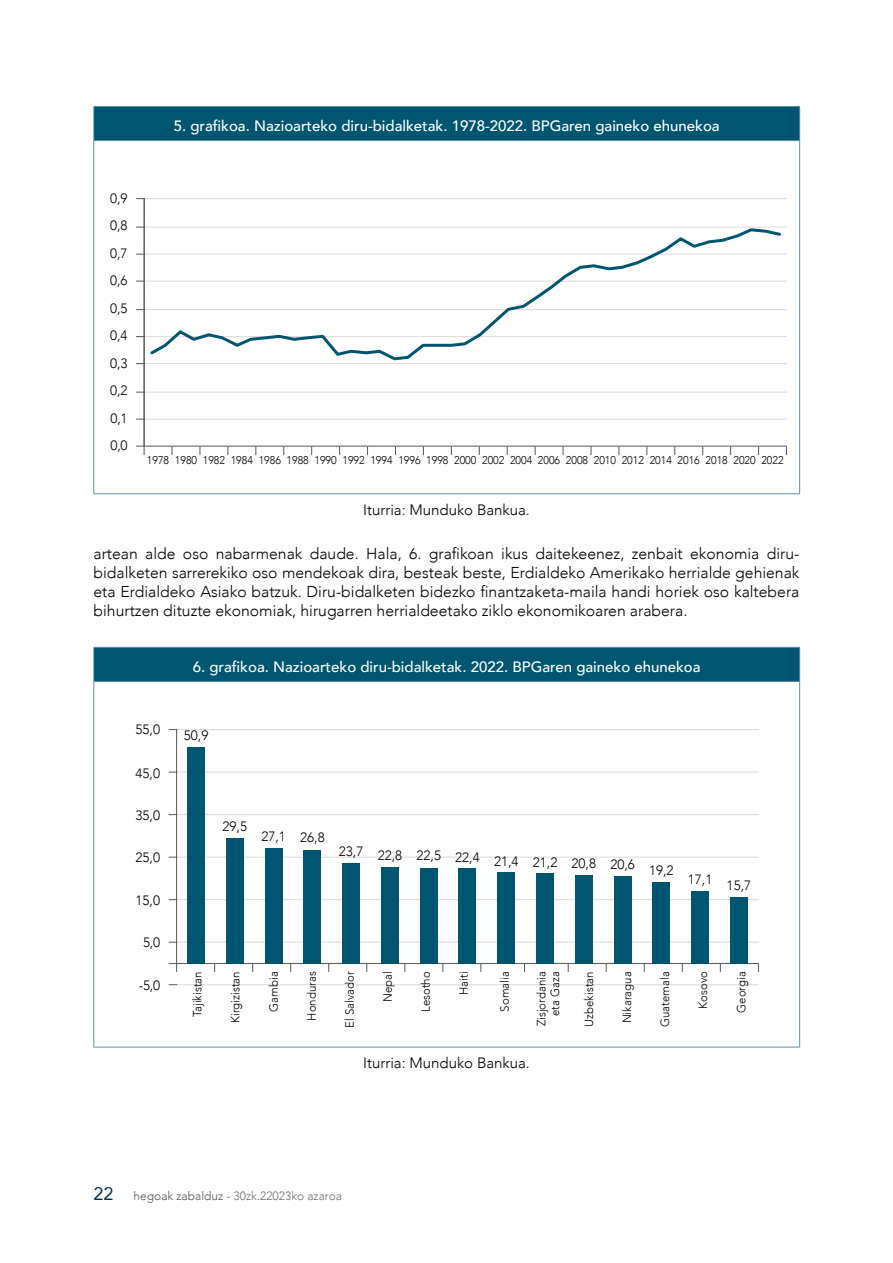
<style>
.page{position:relative;width:893px;height:1263px;background:#fff}
.page>*{position:absolute;margin:0;border:0;box-sizing:border-box;transform-origin:0 0}
.t1{font:300 15.75px/18.9px "Avenir";color:#000;text-align:justify}
.t2{font:500 15px "Avenir";color:#fff}
.t3{font:300 15px "Avenir";color:#000}
.t4{font:300 13.5px "Avenir";color:#000}
.t5{font:300 12px/13.5px "Avenir";color:#000;text-align:right;scale:.95 1}
.t6{font:300 12px "Avenir";color:#706f6f}
.t7{font:300 11.25px "Avenir";color:#000;scale:.95 1}
.s1{font-weight:400;font-size:18px;color:#00344b}
.s2{color:#575756}
</style>
<div class="page">
<div style="left:94px;top:107px;width:706px;height:34px;background:#005671"></div>
<hr style="left:94px;top:106px;width:706px;height:1px;background:#5c91a9">
<hr style="left:94px;top:107px;width:1px;height:33px;background:#5c91a9">
<hr style="left:799px;top:107px;width:1px;height:33px;background:#5c91a9">
<hr style="left:94px;top:141px;width:1px;height:352px;background:#5c91a9">
<hr style="left:799px;top:141px;width:1px;height:352px;background:#5c91a9">
<hr style="left:94px;top:140px;width:706px;height:1px;background:#5c91a9">
<hr style="left:94px;top:493px;width:706px;height:1px;background:#5c91a9">
<hr style="left:145px;top:198px;width:642px;height:1px;background:#dadada">
<hr style="left:145px;top:227px;width:642px;height:1px;background:#dadada">
<hr style="left:145px;top:254px;width:642px;height:1px;background:#dadada">
<hr style="left:145px;top:281px;width:642px;height:1px;background:#dadada">
<hr style="left:145px;top:309px;width:642px;height:1px;background:#dadada">
<hr style="left:145px;top:336px;width:642px;height:1px;background:#dadada">
<hr style="left:145px;top:363px;width:642px;height:1px;background:#dadada">
<hr style="left:145px;top:392px;width:642px;height:1px;background:#dadada">
<hr style="left:145px;top:419px;width:642px;height:1px;background:#dadada">
<hr style="left:145px;top:446px;width:642px;height:1px;background:#575756">
<svg style="left:148px;top:227px;width:635px;height:134px"></svg>
<hr style="left:144px;top:198px;width:1px;height:248px;background:#575756">
<svg style="left:136px;top:446px;width:9px;height:9px"></svg>
<div style="left:94px;top:647px;width:706px;height:34px;background:#005671"></div>
<hr style="left:94px;top:647px;width:706px;height:1px;background:#5c91a9">
<hr style="left:94px;top:648px;width:1px;height:33px;background:#5c91a9">
<hr style="left:799px;top:648px;width:1px;height:33px;background:#5c91a9">
<hr style="left:94px;top:682px;width:1px;height:365px;background:#5c91a9">
<hr style="left:799px;top:682px;width:1px;height:365px;background:#5c91a9">
<hr style="left:94px;top:681px;width:706px;height:1px;background:#5c91a9">
<hr style="left:94px;top:1047px;width:706px;height:1px;background:#5c91a9">
<hr style="left:176px;top:963px;width:583px;height:1px;background:#575756">
<hr style="left:176px;top:730px;width:1px;height:234px;background:#575756">
<svg style="left:169px;top:963px;width:8px;height:9px"></svg>
<hr style="left:177px;top:984px;width:582px;height:1px;background:#dadada">
<hr style="left:177px;top:729px;width:582px;height:1px;background:#dadada">
<hr style="left:177px;top:772px;width:582px;height:1px;background:#dadada">
<hr style="left:177px;top:814px;width:582px;height:1px;background:#dadada">
<hr style="left:177px;top:857px;width:582px;height:1px;background:#dadada">
<hr style="left:177px;top:899px;width:582px;height:1px;background:#dadada">
<hr style="left:177px;top:942px;width:582px;height:1px;background:#dadada">
<div style="left:188px;top:747px;width:17px;height:217px;background:#005671"></div>
<div style="left:226px;top:838px;width:17px;height:126px;background:#005671"></div>
<div style="left:265px;top:848px;width:17px;height:116px;background:#005671"></div>
<div style="left:304px;top:850px;width:17px;height:114px;background:#005671"></div>
<div style="left:343px;top:863px;width:17px;height:101px;background:#005671"></div>
<div style="left:381px;top:867px;width:17px;height:97px;background:#005671"></div>
<div style="left:420px;top:868px;width:17px;height:96px;background:#005671"></div>
<div style="left:459px;top:868px;width:17px;height:96px;background:#005671"></div>
<div style="left:498px;top:873px;width:17px;height:91px;background:#005671"></div>
<div style="left:536px;top:874px;width:17px;height:90px;background:#005671"></div>
<div style="left:575px;top:875px;width:17px;height:89px;background:#005671"></div>
<div style="left:614px;top:876px;width:17px;height:88px;background:#005671"></div>
<div style="left:653px;top:882px;width:17px;height:82px;background:#005671"></div>
<div style="left:692px;top:891px;width:17px;height:73px;background:#005671"></div>
<div style="left:730px;top:897px;width:17px;height:67px;background:#005671"></div>
<p class="t4" style="left:110px;top:190px;width:19px">0,9</p>
<p class="t4" style="left:110px;top:218px;width:19px">0,8</p>
<p class="t4" style="left:110px;top:245px;width:19px">0,7</p>
<p class="t4" style="left:110px;top:273px;width:19px">0,6</p>
<p class="t4" style="left:110px;top:300px;width:19px">0,5</p>
<p class="t4" style="left:110px;top:328px;width:19px">0,4</p>
<p class="t4" style="left:110px;top:355px;width:19px">0,3</p>
<p class="t4" style="left:110px;top:383px;width:19px">0,2</p>
<p class="t4" style="left:111px;top:410px;width:19px">0,1</p>
<p class="t4" style="left:111px;top:438px;width:19px">0,0</p>
<p class="t2" style="left:174px;top:113px;width:547px">5. grafikoa. Nazioarteko diru-bidalketak. 1978-2022. BPGaren gaineko ehunekoa</p>
<p class="t7" style="left:147px;top:454px;width:672px">1978 1980 1982 1984 1986 1988 1990 1992 1994 1996 1998 2000 2002 2004 2006 2008 2010 2012 2014 2016 2018 2020 2022</p>
<p class="t3" style="left:363px;top:500px;width:168px">Iturria: Munduko Bankua.</p>
<p class="t1" style="left:94px;top:544px;width:707px">artean alde oso nabarmenak daude. Hala, 6. grafikoan ikus daitekeenez, zenbait ekonomia diru&shy;bidalketen sarrerekiko oso mendekoak dira, besteak beste, Erdialdeko Amerikako herrialde gehienak eta Erdialdeko Asiako batzuk. Diru-bidalketen bidezko finantzaketa-maila handi horiek oso kaltebera bihurtzen dituzte ekonomiak, hirugarren herrialdeetako ziklo ekonomikoaren arabera.</p>
<p class="t4" style="left:136px;top:721px;width:26px">55,0</p>
<p class="t4" style="left:136px;top:765px;width:26px">45,0</p>
<p class="t4" style="left:136px;top:807px;width:26px">35,0</p>
<p class="t4" style="left:136px;top:850px;width:26px">25,0</p>
<p class="t4" style="left:136px;top:892px;width:26px">15,0</p>
<p class="t4" style="left:143px;top:935px;width:19px">5,0</p>
<p class="t4" style="left:139px;top:977px;width:23px">-5,0</p>
<p class="t2" style="left:193px;top:654px;width:509px">6. grafikoa. Nazioarteko diru-bidalketak. 2022. BPGaren gaineko ehunekoa</p>
<p class="t4" style="left:184px;top:728px;width:26px">50,9</p>
<p class="t4" style="left:223px;top:819px;width:26px">29,5</p>
<p class="t4" style="left:261px;top:829px;width:65px">27,1 26,8</p>
<p class="t4" style="left:339px;top:853px;width:336px">23,7 22,8 22,5 22,4 21,4 21,2 20,8 20,6 19,2</p>
<p class="t4" style="left:688px;top:871px;width:26px">17,1</p>
<p class="t4" style="left:727px;top:878px;width:26px">15,7</p>
<p class="t5" style="left:191px;top:1017px;width:50px;rotate:-90deg">Tajikistan</p>
<p class="t5" style="left:229px;top:1023px;width:56px;rotate:-90deg">Kirgizistan</p>
<p class="t5" style="left:267px;top:1011px;width:44px;rotate:-90deg">Gambia</p>
<p class="t5" style="left:305px;top:1021px;width:53px;rotate:-90deg">Honduras</p>
<p class="t5" style="left:343px;top:1027px;width:61px;rotate:-90deg">El Salvador</p>
<p class="t5" style="left:381px;top:1002px;width:34px;rotate:-90deg">Nepal</p>
<p class="t5" style="left:419px;top:1012px;width:44px;rotate:-90deg">Lesotho</p>
<p class="t5" style="left:457px;top:995px;width:26px;rotate:-90deg">Haiti</p>
<p class="t5" style="left:498px;top:1011px;width:44px;rotate:-90deg">Somalia</p>
<p class="t5" style="left:535px;top:1026px;width:59px;rotate:-90deg">Zisjordania eta Gaza</p>
<p class="t5" style="left:582px;top:1026px;width:59px;rotate:-90deg">Uzbekistan</p>
<p class="t5" style="left:620px;top:1023px;width:56px;rotate:-90deg">Nikaragua</p>
<p class="t5" style="left:658px;top:1027px;width:60px;rotate:-90deg">Guatemala</p>
<p class="t5" style="left:696px;top:1009px;width:41px;rotate:-90deg">Kosovo</p>
<p class="t5" style="left:734px;top:1013px;width:45px;rotate:-90deg">Georgia</p>
<p class="t3" style="left:363px;top:1054px;width:168px">Iturria: Munduko Bankua.</p>
<p class="t6" style="left:94px;top:1189px;width:250px"><span class="s1">22</span> <span class="s2">hegoak zabalduz</span> - 30zk.22023ko azaroa</p>
</div>
